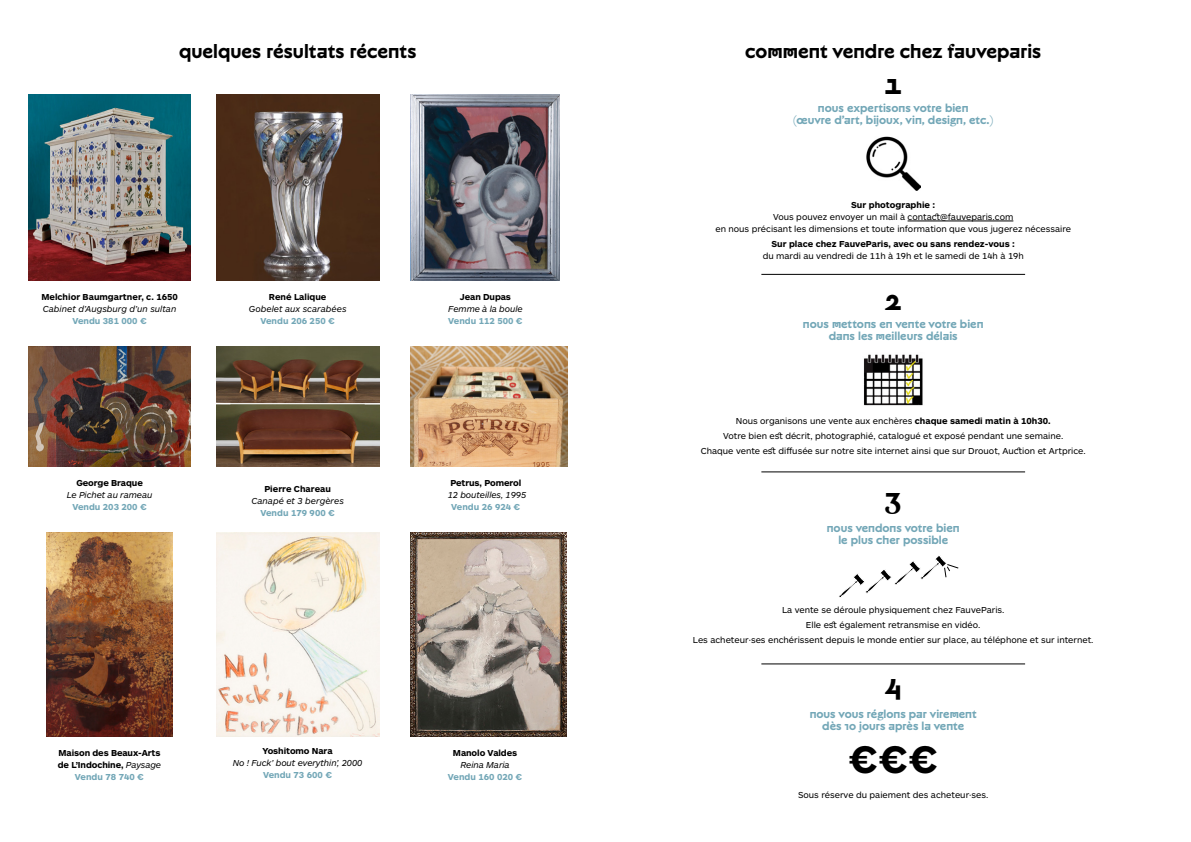
<style>
.page{position:relative;width:1191px;height:842px;background:#fff}
.page>*{position:absolute;margin:0;border:0;box-sizing:border-box;transform-origin:0 0}
.t1{font:700 40px "ARS Maquette Pro";color:#000}
.t2{font:700 30px "ARS Novelty";color:#000}
.t3{font:700 20px "ARS Novelty";color:#000}
.t4{font:700 12px/12px "ARS Novelty";color:#73a7b7;text-align:center}
.t5{font:9px/14.8px "ARS Maquette Pro";color:#000;text-align:center}
.t6{font:700 9px/12px "ARS Maquette Pro";letter-spacing:-.01em;color:#000;text-align:center}
.t7{font:italic 9px "ARS Maquette Pro";letter-spacing:-.01em;color:#000}
.t8{font:700 9px "ARS Maquette Pro";color:#73a7b7}
.s1{font-weight:700}
.s2{font-weight:400;font-style:italic}
.s3{color:#73a7b7}
</style>
<div class="page">
<img style="left:410px;top:347px;width:157px;height:120px">
<img style="left:216px;top:532px;width:163px;height:204px">
<img style="left:216px;top:94px;width:163px;height:186px">
<img style="left:28px;top:94px;width:163px;height:186px">
<img style="left:47px;top:532px;width:125px;height:204px">
<img style="left:28px;top:347px;width:163px;height:119px">
<img style="left:410px;top:532px;width:156px;height:204px">
<img style="left:410px;top:94px;width:150px;height:186px">
<img style="left:216px;top:346px;width:163px;height:121px">
<hr style="left:907px;top:221px;width:106px;height:1px;background:#000">
<img style="left:866px;top:136px;width:54px;height:54px">
<img style="left:864px;top:354px;width:59px;height:52px">
<svg style="left:839px;top:555px;width:120px;height:42px"></svg>
<hr style="left:761px;top:274px;width:264px;height:1px;background:#000">
<hr style="left:761px;top:471px;width:264px;height:1px;background:#000">
<hr style="left:761px;top:663px;width:264px;height:1px;background:#000">
<h3 class="t3" style="left:179px;top:41px;width:239px">quelques résultats récents</h3>
<h3 class="t3" style="left:745px;top:41px;width:298px">comment vendre chez fauveparis</h3>
<h2 class="t2" style="left:884px;top:69px;width:19px">1</h2>
<h3 class="t4" style="left:793px;top:103px;width:202px">nous expertisons votre bien<br>(œuvre d’art, bijoux, vin, design, etc.)</h3>
<p class="t6" style="left:41px;top:290px;width:138px">Melchior Baumgartner, c. 1650</p>
<p class="t7" style="left:43px;top:303px;width:135px">Cabinet d’Augsburg d’un sultan</p>
<p class="t8" style="left:72px;top:315px;width:76px">Vendu 381 000 €</p>
<p class="t6" style="left:269px;top:290px;width:59px">René Lalique</p>
<p class="t7" style="left:249px;top:303px;width:99px">Gobelet aux scarabées</p>
<p class="t8" style="left:260px;top:315px;width:76px">Vendu 206 250 €</p>
<p class="t6" style="left:460px;top:290px;width:53px">Jean Dupas</p>
<p class="t7" style="left:448px;top:303px;width:76px">Femme à la boule</p>
<p class="t8" style="left:448px;top:315px;width:76px">Vendu 112 500 €</p>
<p class="t6" style="left:851px;top:198px;width:85px">Sur photographie :</p>
<p class="t5" style="left:715px;top:210px;width:357px;line-height:12px">Vous pouvez envoyer un mail à contact@fauveparis.com<br>en nous précisant les dimensions et toute information que vous jugerez nécessaire</p>
<p class="t6" style="left:771px;top:237px;width:245px">Sur place chez FauveParis, avec ou sans rendez-vous :</p>
<p class="t5" style="left:762px;top:248px;width:263px">du mardi au vendredi de 11h à 19h et le samedi de 14h à 19h</p>
<h2 class="t2" style="left:884px;top:285px;width:19px">2</h2>
<h3 class="t4" style="left:803px;top:319px;width:182px">nous mettons en vente votre bien dans les meilleurs délais</h3>
<p class="t6" style="left:76px;top:476px;width:68px">George Braque</p>
<p class="t7" style="left:67px;top:489px;width:87px">Le Pichet au rameau</p>
<p class="t8" style="left:72px;top:501px;width:76px">Vendu 203 200 €</p>
<p class="t6" style="left:264px;top:482px;width:68px">Pierre Chareau</p>
<p class="t7" style="left:251px;top:495px;width:94px">Canapé et 3 bergères</p>
<p class="t8" style="left:260px;top:507px;width:76px">Vendu 179 900 €</p>
<p class="t6" style="left:450px;top:476px;width:72px">Petrus, Pomerol</p>
<p class="t7" style="left:448px;top:489px;width:80px">12 bouteilles, 1995</p>
<p class="t8" style="left:451px;top:501px;width:71px">Vendu 26 924 €</p>
<p class="t5" style="left:700px;top:413px;width:386px">Nous organisons une vente aux enchères <span class="s1">chaque samedi matin à 10h30.<br></span>Votre bien est décrit, photographié, catalogué et exposé pendant une semaine.<br>Chaque vente est diffusée sur notre site internet ainsi que sur Drouot, Auction et Artprice.</p>
<h2 class="t2" style="left:884px;top:483px;width:19px">3</h2>
<h3 class="t4" style="left:827px;top:523px;width:134px">nous vendons votre bien le plus cher possible</h3>
<p class="t6" style="left:58px;top:746px;width:105px">Maison des Beaux-Arts de L’Indochine, <span class="s2">Paysage<br></span><span class="s3">Vendu 78 740 €</span></p>
<p class="t6" style="left:262px;top:745px;width:72px">Yoshitomo Nara</p>
<p class="t7" style="left:233px;top:757px;width:131px">No ! Fuck’ bout everythin’, 2000</p>
<p class="t8" style="left:263px;top:769px;width:71px">Vendu 73 600 €</p>
<p class="t6" style="left:453px;top:746px;width:66px">Manolo Valdes</p>
<p class="t7" style="left:460px;top:759px;width:51px">Reina Maria</p>
<p class="t8" style="left:448px;top:771px;width:76px">Vendu 160 020 €</p>
<p class="t5" style="left:693px;top:602px;width:402px">La vente se déroule physiquement chez FauveParis.<br>Elle est également retransmise en vidéo.<br>Les acheteur·ses enchérissent depuis le monde entier sur place, au téléphone et sur internet.</p>
<h2 class="t2" style="left:884px;top:669px;width:19px">4</h2>
<h3 class="t4" style="left:809px;top:709px;width:169px">nous vous réglons par virement dès 10 jours après la vente</h3>
<h1 class="t1" style="left:848px;top:733px;width:92px">€€€</h1>
<p class="t5" style="left:798px;top:787px;width:192px">Sous réserve du paiement des acheteur·ses.</p>
</div>
